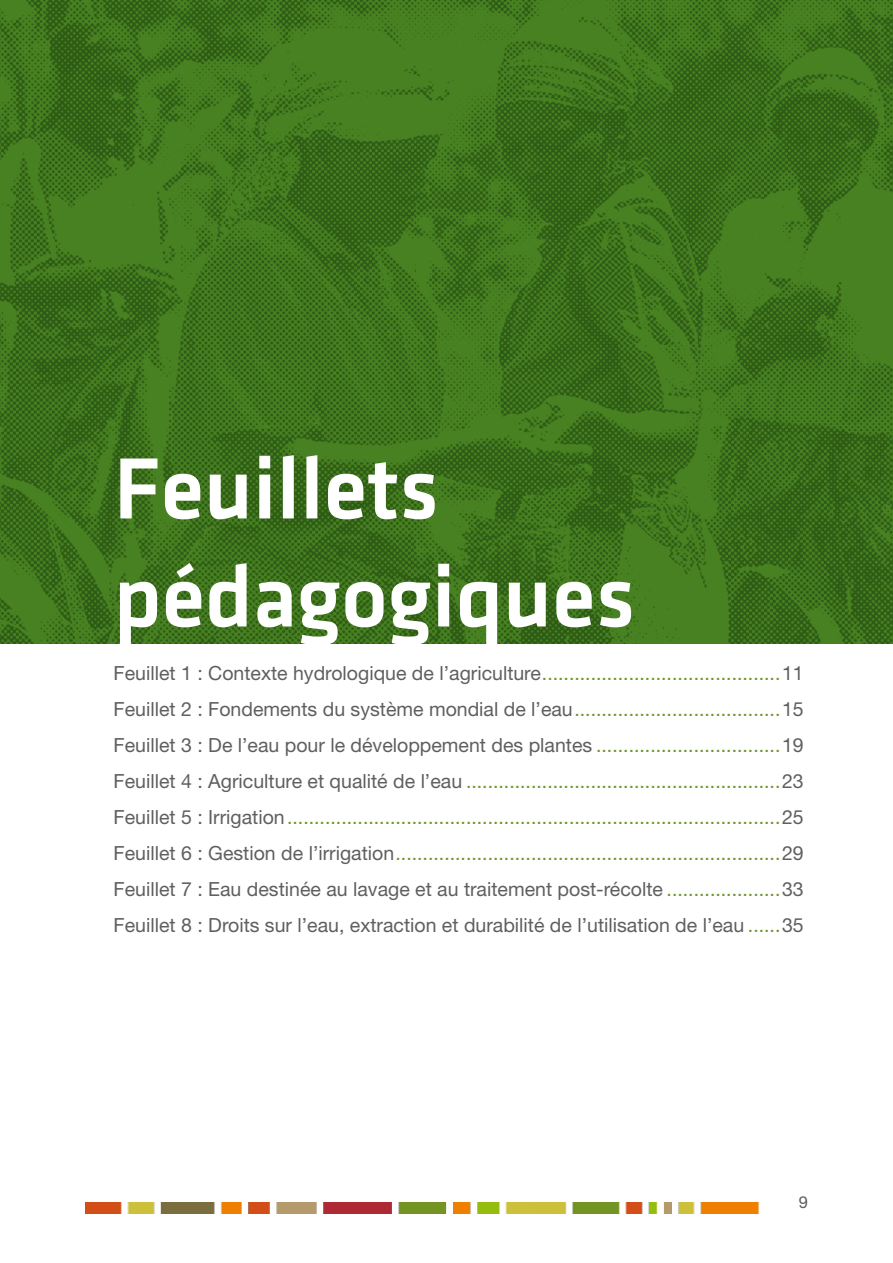
<style>
.page{position:relative;width:893px;height:1263px;background:#fff}
.page>*{position:absolute;margin:0;border:0;box-sizing:border-box;transform-origin:0 0}
.SECTION_CHAP{font:90px "Klavika Medium TF";color:#fff}
.SECTION_SOUS_CHAPITR{font:19.5px "Helvetica Neue LT Std";color:#5f5f5e}
.SECTION_SOUS_CHAPITR-2{font:19.5px "Helvetica Neue LT Std";color:#73972e}
.t1{font:16.5px "Helvetica Neue LT Std";color:#5f5f5e}
.s1{color:#73972e}
.s2{color:#5f5f5e}
</style>
<div class="page">
<img style="left:0;top:0;width:893px;height:643px">
<img style="left:86px;top:1202px;width:673px;height:11px">
<p class="SECTION_CHAP" style="left:114px;top:440px;width:327px">Feuillets</p>
<p class="SECTION_CHAP" style="left:114px;top:548px;width:523px">pédagogiques</p>
<p class="SECTION_SOUS_CHAPITR" style="left:114px;top:661px;width:692px">Feuillet 1 : Contexte hydrologique de l’agriculture<span class="s1">............................................</span>11</p>
<p class="SECTION_SOUS_CHAPITR" style="left:114px;top:697px;width:692px">Feuillet 2 : Fondements du système mondial de l’eau<span class="s1">......................................</span>15</p>
<p class="SECTION_SOUS_CHAPITR" style="left:114px;top:733px;width:692px">Feuillet 3 : De l’eau pour le développement des plantes <span class="s1">..................................</span>19</p>
<p class="SECTION_SOUS_CHAPITR-2" style="left:114px;top:769px;width:692px"><span class="s2">Feuillet 4 : Agriculture et qualité de l’eau</span> ..........................................................<span class="s2">23</span></p>
<p class="SECTION_SOUS_CHAPITR-2" style="left:114px;top:805px;width:692px"><span class="s2">Feuillet 5 : Irrigation</span>...........................................................................................<span class="s2">25</span></p>
<p class="SECTION_SOUS_CHAPITR-2" style="left:114px;top:841px;width:692px"><span class="s2">Feuillet 6 : Gestion de l’irrigation</span>.......................................................................<span class="s2">29</span></p>
<p class="SECTION_SOUS_CHAPITR" style="left:114px;top:877px;width:692px">Feuillet 7 : Eau destinée au lavage et au traitement post-récolte <span class="s1">.....................</span>33</p>
<p class="SECTION_SOUS_CHAPITR" style="left:114px;top:913px;width:692px">Feuillet 8 : Droits sur l’eau, extraction et durabilité de l’utilisation de l’eau <span class="s1">......</span>35</p>
<p class="t1" style="left:799px;top:1192px;width:11px">9</p>
</div>
